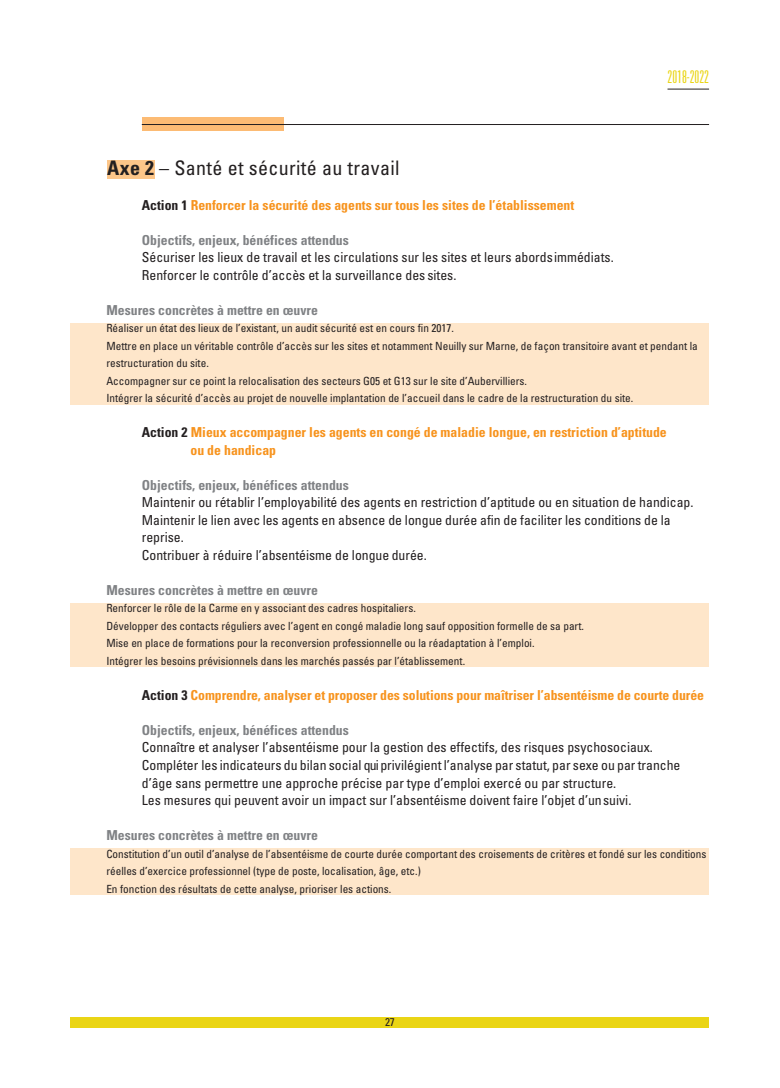
<style>
.page{position:relative;width:780px;height:1088px;background:#fff}
.page>*{position:absolute;margin:0;border:0;box-sizing:border-box;transform-origin:0 0}
.t1{font:condensed 20px "Univers";letter-spacing:.02em;color:#231f20}
.t2{font:300 ultra-condensed 17.5px "Univers";color:#ead515}
.t3{font:condensed 13.75px/17.5px "Univers";color:#231f20}
.t4{font:700 condensed 13.75px/17.5px "Univers";color:#f7931d}
.t5{font:700 condensed 13.75px "Univers";color:#808285}
.t6{font:condensed 11.25px/17.5px "Univers";color:#231f20}
.s1{font-weight:700}
.s2{color:#231f20}
</style>
<div class="page">
<div style="left:71px;top:323px;width:638px;height:82px;background:#fee6ca"></div>
<div style="left:71px;top:603px;width:638px;height:64px;background:#fee6ca"></div>
<div style="left:71px;top:848px;width:638px;height:47px;background:#fee6ca"></div>
<div style="left:107px;top:160px;width:47px;height:19px;background:#fdc689"></div>
<div style="left:71px;top:1017px;width:638px;height:10px;background:#ead515"></div>
<div style="left:142px;top:118px;width:141px;height:13px;background:#fcbb74"></div>
<hr style="left:142px;top:124px;width:567px;height:1px;background:#231f20">
<hr style="left:667px;top:89px;width:42px;height:1px;background:#231f20">
<h2 class="t2" style="left:667px;top:71px;width:43px">2018-2022</h2>
<h1 class="t1" style="left:107px;top:160px;width:294px"><span class="s1">Axe 2</span> – Santé et sécurité au travail</h1>
<p class="t4" style="left:142px;top:197px;width:434px"><span class="s2">Action 1</span> Renforcer la sécurité des agents sur tous les sites de l’établissement</p>
<p class="t5" style="left:142px;top:235px;width:209px">Objectifs, enjeux, bénéfices attendus</p>
<p class="t3" style="left:142px;top:250px;width:473px">Sécuriser les lieux de travail et les circulations sur les sites et leurs abordsimmédiats.<br>Renforcer le contrôle d’accès et la surveillance des sites.</p>
<p class="t5" style="left:106px;top:305px;width:213px">Mesures concrètes à mettre en œuvre</p>
<p class="t6" style="left:106px;top:321px;width:593px">Réaliser un état des lieux de l’existant, un audit sécurité est en cours fin 2017.<br>Mettre en place un véritable contrôle d’accès sur les sites et notamment Neuilly sur Marne, de façon transitoire avant et pendant la restructuration du site.<br>Accompagner sur ce point la relocalisation des secteurs G05 et G13 sur le site d’Aubervilliers.<br>Intégrer la sécurité d’accès au projet de nouvelle implantation de l’accueil dans le cadre de la restructuration du site.</p>
<p class="t4" style="left:190px;top:425px;width:478px;text-indent:-49px"><span class="s2">Action 2</span> Mieux accompagner les agents en congé de maladie longue, en restriction d’aptitude ou de handicap</p>
<p class="t5" style="left:142px;top:480px;width:209px">Objectifs, enjeux, bénéfices attendus</p>
<p class="t3" style="left:142px;top:495px;width:553px">Maintenir ou rétablir l’employabilité des agents en restriction d’aptitude ou en situation de handicap.<br>Maintenir le lien avec les agents en absence de longue durée afin de faciliter les conditions de la reprise.<br>Contribuer à réduire l’absentéisme de longue durée.</p>
<p class="t5" style="left:106px;top:585px;width:213px">Mesures concrètes à mettre en œuvre</p>
<p class="t6" style="left:106px;top:601px;width:479px">Renforcer le rôle de la Carme en y associant des cadres hospitaliers.<br>Développer des contacts réguliers avec l’agent en congé maladie long sauf opposition formelle de sa part.<br>Mise en place de formations pour la reconversion professionnelle ou la réadaptation à l’emploi.<br>Intégrer les besoins prévisionnels dans les marchés passés par l’établissement.</p>
<p class="t4" style="left:142px;top:687px;width:563px"><span class="s2">Action 3</span> Comprendre, analyser et proposer des solutions pour maîtriser l’absentéisme de courte durée</p>
<p class="t5" style="left:142px;top:725px;width:209px">Objectifs, enjeux, bénéfices attendus</p>
<p class="t3" style="left:142px;top:740px;width:540px">Connaître et analyser l’absentéisme pour la gestion des effectifs, des risques psychosociaux.<br>Compléter les indicateurs du bilan social quiprivilégient l’analyse par statut, par sexe ou par tranche d’âge sans permettre une approche précise par type d’emploi exercé ou par structure.<br>Les mesures qui peuvent avoir un impact sur l’absentéisme doivent faire l’objet d’unsuivi.</p>
<p class="t5" style="left:106px;top:830px;width:213px">Mesures concrètes à mettre en œuvre</p>
<p class="t6" style="left:106px;top:846px;width:601px">Constitution d’un outil d’analyse de l’absentéisme de courte durée comportant des croisements de critères et fondé sur les conditions réelles d’exercice professionnel (type de poste, localisation, âge, etc.)<br>En fonction des résultats de cette analyse, prioriser les actions.</p>
<p class="t6" style="left:385px;top:1014px;width:11px">27</p>
</div>
